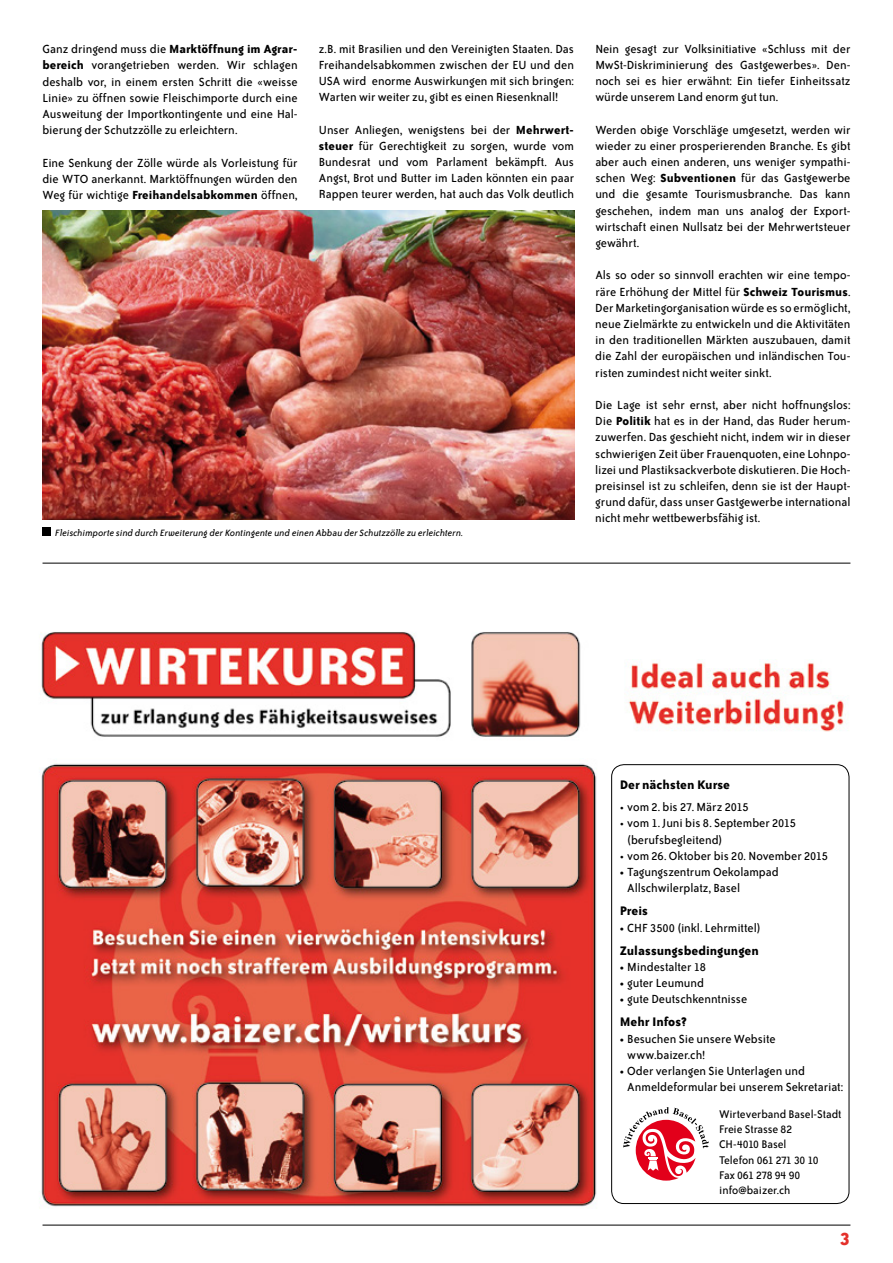
<style>
.page{position:relative;width:893px;height:1263px;background:#fff}
.page>*{position:absolute;margin:0;border:0;box-sizing:border-box;transform-origin:0 0}
.t1{font:700 21px "Bailey Sans ITC";color:#e4312b}
.t2{font:700 14.25px "Bailey Sans ITC";color:#000}
.t3{font:13.5px/16.2px "Bailey Sans ITC";letter-spacing:-.005em;color:#000;text-align:justify}
.t4{font:12.75px/15.3px "Bailey Sans ITC";color:#000}
.t5{font:italic 10.5px "Bailey Sans ITC";letter-spacing:.005em;color:#000}
.s1{font-weight:700}
</style>
<div class="page">
<img style="left:40px;top:632px;width:811px;height:593px">
<div style="left:602px;top:757px;width:271px;height:462px;background:#fff"></div>
<div style="left:611px;top:764px;width:238px;height:440px;border:1px solid #000;border-radius:12px"></div>
<svg style="left:623px;top:1107px;width:86px;height:73px"></svg>
<hr style="left:43px;top:563px;width:807px;height:1px;background:#000">
<div style="left:43px;top:527px;width:8px;height:9px;background:#000"></div>
<img style="left:43px;top:210px;width:531px;height:310px">
<hr style="left:43px;top:1225px;width:807px;height:1px;background:#000">
<p class="t3" style="left:43px;top:41px;width:257px">Ganz dringend muss die <span class="s1">Marktöffnung im Agrar&shy;bereich</span> vorangetrieben werden. Wir schlagen deshalb vor, in einem ersten Schritt die «weisse Linie» zu öffnen sowie Fleischimporte durch eine Ausweitung der Importkontingente und eine Hal&shy;bierung der Schutzzölle zu erleichtern.</p>
<p class="t3" style="left:43px;top:155px;width:257px">Eine Senkung der Zölle würde als Vorleistung für die WTO anerkannt. Marktöffnungen würden den Weg für wichtige <span class="s1">Freihandelsabkommen</span> öffnen,</p>
<p class="t3" style="left:319px;top:41px;width:257px">z.B. mit Brasilien und den Vereinigten Staaten. Das Freihandelsabkommen zwischen der EU und den USA wird enorme Auswirkungen mit sich bringen:<br>Warten wir weiter zu, gibt es einen Riesenknall!</p>
<p class="t3" style="left:319px;top:122px;width:257px">Unser Anliegen, wenigstens bei der <span class="s1">Mehrwert&shy;steuer</span> für Gerechtigkeit zu sorgen, wurde vom Bundesrat und vom Parlament bekämpft. Aus Angst, Brot und Butter im Laden könnten ein paar Rappen teurer werden, hat auch das Volk deutlich</p>
<p class="t5" style="left:55px;top:527px;width:410px">Fleischimporte sind durch Erweiterung der Kontingente und einen Abbau der Schutzzölle zu erleichtern.</p>
<p class="t3" style="left:595px;top:41px;width:257px">Nein gesagt zur Volksinitiative «Schluss mit der MwSt-Diskriminierung des Gastgewerbes». Den&shy;noch sei es hier erwähnt: Ein tiefer Einheitssatz würde unserem Land enorm gut tun.</p>
<p class="t3" style="left:595px;top:122px;width:257px">Werden obige Vorschläge umgesetzt, werden wir wieder zu einer prosperierenden Branche. Es gibt aber auch einen anderen, uns weniger sympathi&shy;schen Weg: <span class="s1">Subventionen</span> für das Gastgewerbe und die gesamte Tourismusbranche. Das kann geschehen, indem man uns analog der Export&shy;wirtschaft einen Nullsatz bei der Mehrwertsteuer gewährt.</p>
<p class="t3" style="left:595px;top:267px;width:257px">Als so oder so sinnvoll erachten wir eine tempo&shy;räre Erhöhung der Mittel für <span class="s1">Schweiz Tourismus</span>.<br>Der Marketingorganisation würde es so ermöglicht, neue Zielmärkte zu entwickeln und die Aktivitäten in den traditionellen Märkten auszubauen, damit die Zahl der europäischen und inländischen Tou&shy;risten zumindest nicht weiter sinkt.</p>
<p class="t3" style="left:595px;top:397px;width:257px">Die Lage ist sehr ernst, aber nicht hoffnungslos:<br>Die <span class="s1">Politik</span> hat es in der Hand, das Ruder herum&shy;zuwerfen. Das geschieht nicht, indem wir in dieser schwierigen Zeit über Frauenquoten, eine Lohnpo&shy;lizei und Plastiksackverbote diskutieren. Die Hoch&shy;preisinsel ist zu schleifen, denn sie ist der Haupt&shy;grund dafür, dass unser Gastgewerbe international nicht mehr wettbewerbsfähig ist.</p>
<p class="t2" style="left:620px;top:777px;width:112px">Der nächsten Kurse</p>
<p class="t3" style="left:620px;top:799px;width:130px">• vom 2. bis 27. März 2015</p>
<p class="t3" style="left:627px;top:815px;width:170px;text-indent:-8px">• vom 1. Juni bis 8. September 2015 (berufsbegleitend)</p>
<p class="t3" style="left:620px;top:848px;width:210px">• vom 26. Oktober bis 20. November 2015</p>
<p class="t3" style="left:627px;top:864px;width:153px;text-indent:-8px"><span class="s1">•</span> Tagungszentrum Oekolampad<br>Allschwilerplatz, Basel</p>
<p class="t2" style="left:620px;top:903px;width:30px">Preis</p>
<p class="t3" style="left:620px;top:919px;width:142px"><span class="s1">•</span> CHF 3500 (inkl. Lehrmittel)</p>
<p class="t2" style="left:620px;top:942px;width:141px">Zulassungsbedingungen</p>
<p class="t3" style="left:620px;top:959px;width:88px"><span class="s1">•</span> Mindestalter 18</p>
<p class="t3" style="left:620px;top:975px;width:86px"><span class="s1">•</span> guter Leumund</p>
<p class="t3" style="left:620px;top:991px;width:129px"><span class="s1">•</span> gute Deutschkenntnisse</p>
<p class="t2" style="left:620px;top:1014px;width:69px">Mehr Infos?</p>
<p class="t3" style="left:627px;top:1030px;width:150px;text-indent:-8px"><span class="s1">•</span> Besuchen Sie unsere Website www.baizer.ch!</p>
<p class="t3" style="left:627px;top:1063px;width:217px;text-indent:-8px"><span class="s1">•</span> Oder verlangen Sie Unterlagen und<br>Anmeldeformular bei unserem Sekretariat:</p>
<p class="t4" style="left:719px;top:1106px;width:124px">Wirteverband Basel-Stadt<br>Freie Strasse 82<br>CH-4010 Basel<br>Telefon 061 271 30 10<br>Fax 061 278 94 90 info@baizer.ch</p>
<h1 class="t1" style="left:840px;top:1228px;width:12px">3</h1>
</div>
